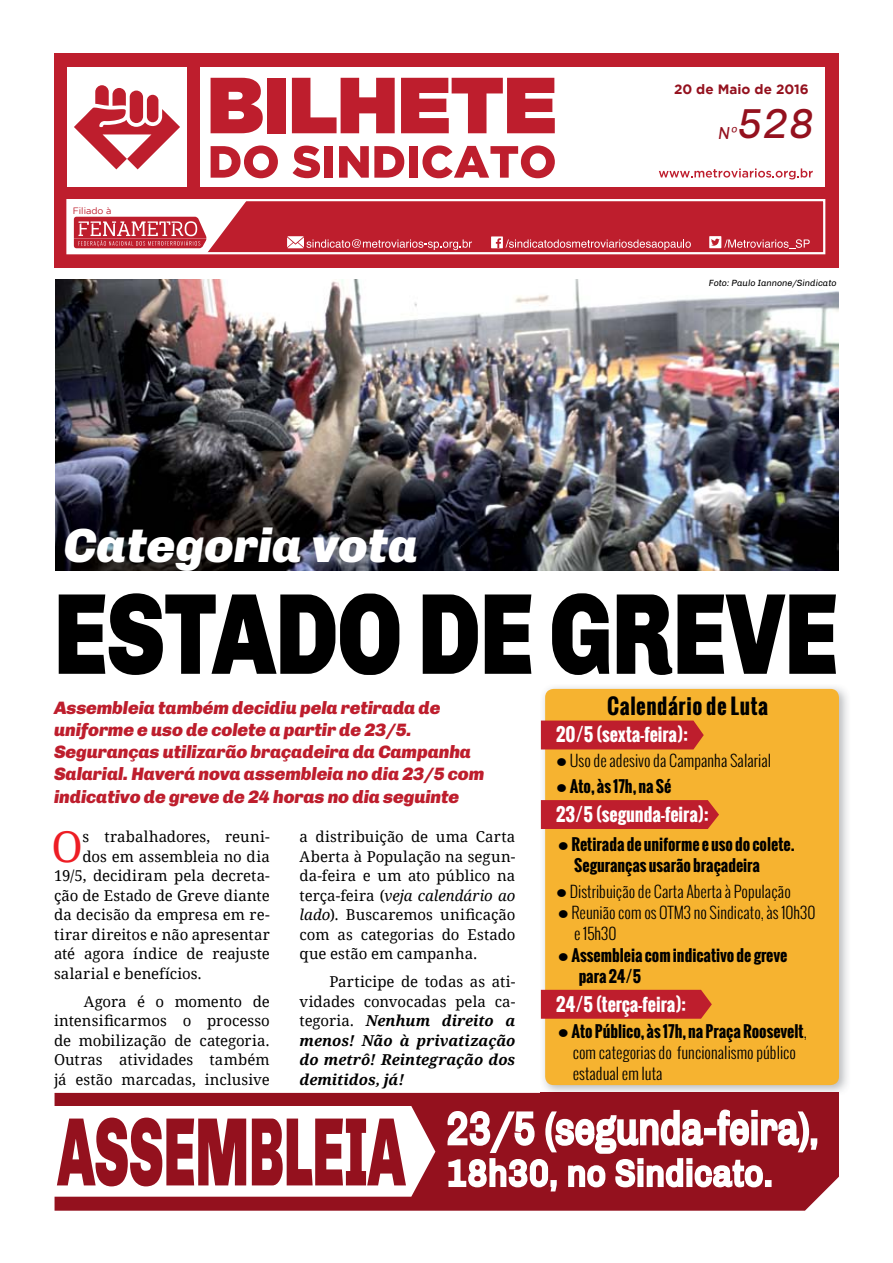
<style>
.page{position:relative;width:893px;height:1263px;background:#fff}
.page>*{position:absolute;margin:0;border:0;box-sizing:border-box;transform-origin:0 0}
.t1{font:900 115.65px "Chivo";letter-spacing:-.01em;color:#000;scale:.78 1}
.t2{font:italic 900 48px "Chivo";color:#fff}
.t3{font:45px "Chivo";letter-spacing:.01em;color:#fff;scale:.8 1}
.t4{font:42.3px "Droid Serif";color:#ed1d24}
.t5{font:italic 42px "Chivo";color:#94111e}
.t6{font:700 21px "Oswald";letter-spacing:.025em;color:#000}
.t7{font:italic 900 18px/22.2px "Chivo";letter-spacing:-.01em;color:#be1e2d}
.t8{font:700 18px "Oswald";color:#fff}
.t9{font:italic 17.4px "Chivo";color:#94111e}
.t10{font:300 15.75px/21px "Oswald";color:#000}
.t11{font:700 15.75px/21px "Oswald";color:#000}
.t12{font:15px/19.5px "Droid Serif";letter-spacing:.005em;color:#000;text-align:justify}
.t13{font:italic 700 15px/19.5px "Droid Serif";letter-spacing:-.005em;color:#000;text-align:justify}
.t14{font:700 13.5px "Gotham";color:#94111e}
.t15{font:9.15px "Gotham";color:#be1e2d}
.t16{font:italic 9px "Chivo";color:#000}
.s1{font-weight:700}
.s2{font-style:italic}
.s3{font-weight:400;font-style:normal}
.s4{font-size:36px}
</style>
<div class="page">
<img style="left:55px;top:280px;width:784px;height:290px">
<div style="left:706px;top:278px;width:133px;height:12px;background:#fff"></div>
<div style="left:54px;top:53px;width:785px;height:215px;background:#be1e2d"></div>
<div style="left:201px;top:67px;width:624px;height:120px;background:#fff"></div>
<div style="left:68px;top:67px;width:119px;height:119px;background:#fff"></div>
<svg style="left:74px;top:85px;width:106px;height:84px"></svg>
<div style="left:66px;top:199px;width:759px;height:55px;border:2px solid #fff"></div>
<svg style="left:211px;top:78px;width:52px;height:55px;background:#c8414e"></svg>
<div style="left:267px;top:78px;width:18px;height:55px;background:#be1e2d"></div>
<svg style="left:292px;top:78px;width:103px;height:55px"></svg>
<svg style="left:401px;top:78px;width:154px;height:55px"></svg>
<svg style="left:211px;top:145px;width:67px;height:33px"></svg>
<svg style="left:293px;top:146px;width:27px;height:32px"></svg>
<div style="left:324px;top:146px;width:9px;height:32px;background:#be1e2d"></div>
<svg style="left:339px;top:146px;width:65px;height:32px"></svg>
<div style="left:409px;top:146px;width:9px;height:32px;background:#be1e2d"></div>
<svg style="left:422px;top:145px;width:133px;height:33px"></svg>
<div style="left:491px;top:236px;width:12px;height:12px;background:#fff"></div>
<svg style="left:496px;top:238px;width:195px;height:12px"></svg>
<div style="left:709px;top:236px;width:12px;height:12px;background:#fff"></div>
<svg style="left:711px;top:239px;width:99px;height:10px"></svg>
<svg style="left:287px;top:236px;width:185px;height:14px"></svg>
<svg style="left:659px;top:168px;width:154px;height:11px"></svg>
<svg style="left:68px;top:200px;width:179px;height:53px"></svg>
<div style="left:55px;top:1093px;width:784px;height:118px;background:#94111e"></div>
<img style="left:540px;top:687px;width:308px;height:406px">
<img style="left:819px;top:1093px;width:20px;height:3px">
<div style="left:545px;top:689px;width:294px;height:396px;background:#f6b330;border-radius:9px"></div>
<svg style="left:54px;top:1106px;width:381px;height:91px"></svg>
<svg style="left:445px;top:1076px;width:374px;height:117px"></svg>
<div style="left:765px;top:1180px;width:7px;height:7px;border:3px solid #fff"></div>
<div style="left:541px;top:720px;width:163px;height:29px;background:#be1e2d"></div>
<div style="left:541px;top:800px;width:178px;height:29px;background:#be1e2d"></div>
<div style="left:541px;top:990px;width:171px;height:29px;background:#be1e2d"></div>
<p class="t15" style="left:73px;top:206px;width:40px">Filiado à</p>
<h2 class="t2" style="left:64px;top:517px;width:356px">Categoria vota</h2>
<p class="t14" style="left:674px;top:82px;width:136px">20 de Maio de 2016</p>
<p class="t9" style="left:718px;top:122px;width:20px">Nº</p>
<h3 class="t5" style="left:737px;top:99px;width:79px">528</h3>
<p class="t16" style="left:709px;top:278px;width:129px">Foto: Paulo Iannone/Sindicato</p>
<h1 class="t1" style="left:54px;top:565px;width:1008px">ESTADO DE GREVE</h1>
<h3 class="t6" style="left:607px;top:691px;width:162px">Calendário de Luta</h3>
<p class="t7" style="left:54px;top:696px;width:432px">Assembleia também decidiu pela retirada de uniforme e uso de colete a partir de 23/5.<br>Seguranças utilizarão braçadeira da Campanha Salarial. Haverá nova assembleia no dia 23/5 com indicativo de greve de 24 horas no dia seguinte</p>
<h3 class="t4" style="left:52px;top:817px;width:33px">O</h3>
<p class="t12" style="left:83px;top:826px;width:189px">s trabalhadores, reuni-</p>
<p class="t8" style="left:556px;top:721px;width:133px">20/5 (sexta-feira):</p>
<p class="t10" style="left:556px;top:750px;width:217px">● Uso de adesivo da Campanha Salarial</p>
<p class="t11" style="left:556px;top:775px;width:117px">● Ato, às 17h, na Sé</p>
<p class="t8" style="left:556px;top:801px;width:154px">23/5 (segunda-feira):</p>
<p class="t11" style="left:574px;top:834px;width:222px;text-indent:-17px">● Retirada de uniforme e uso do colete.<br>Seguranças usarão braçadeira</p>
<p class="t10" style="left:556px;top:880px;width:236px">● Distribuição de Carta Aberta à População</p>
<p class="t10" style="left:574px;top:902px;width:243px;text-indent:-17px">● Reunião com os OTM3 no Sindicato, às 10h30 e 15h30</p>
<p class="t11" style="left:579px;top:945px;width:210px;text-indent:-21px">● Assembleia com indicativo de greve para 24/5</p>
<p class="t8" style="left:556px;top:991px;width:131px">24/5 (terça-feira):</p>
<p class="t10" style="left:573px;top:1020px;width:236px;text-indent:-15px">● <span class="s1">Ato Público, às 17h, na Praça Roosevelt</span>, com categorias do funcionalismo público estadual em luta</p>
<p class="t12" style="left:300px;top:826px;width:217px">a distribuição de uma Carta Aberta à População na segun&shy;da-feira e um ato público na terça-feira (<span class="s2">veja calendário ao lado</span>). Buscaremos unificação com as categorias do Estado que estão em campanha.</p>
<p class="t13" style="left:300px;top:971px;width:217px;text-indent:30px"><span class="s3">Participe de todas as ati&shy;vidades convocadas pela ca&shy;tegoria.</span> Nenhum direito a menos! Não à privatização do metrô! Reintegração dos demitidos, já!</p>
<p class="t12" style="left:83px;top:846px;width:189px">dos em assembleia no dia</p>
<p class="t12" style="left:54px;top:865px;width:217px">19/5, decidiram pela decreta-</p>
<p class="t12" style="left:54px;top:885px;width:217px">ção de Estado de Greve diante</p>
<p class="t12" style="left:54px;top:904px;width:217px">da decisão da empresa em re-</p>
<p class="t12" style="left:54px;top:924px;width:217px">tirar direitos e não apresentar</p>
<p class="t12" style="left:54px;top:943px;width:217px">até agora índice de reajuste</p>
<p class="t12" style="left:54px;top:963px;width:149px">salarial e benefícios.</p>
<p class="t12" style="left:54px;top:991px;width:217px;text-indent:30px">Agora é o momento de intensificarmos o processo de mobilização de categoria.<br>Outras atividades também já estão marcadas, inclusive</p>
<h3 class="t3" style="left:446px;top:1102px;width:466px">23/5 (segunda-feira)<span class="s4">,</span></h3>
</div>
